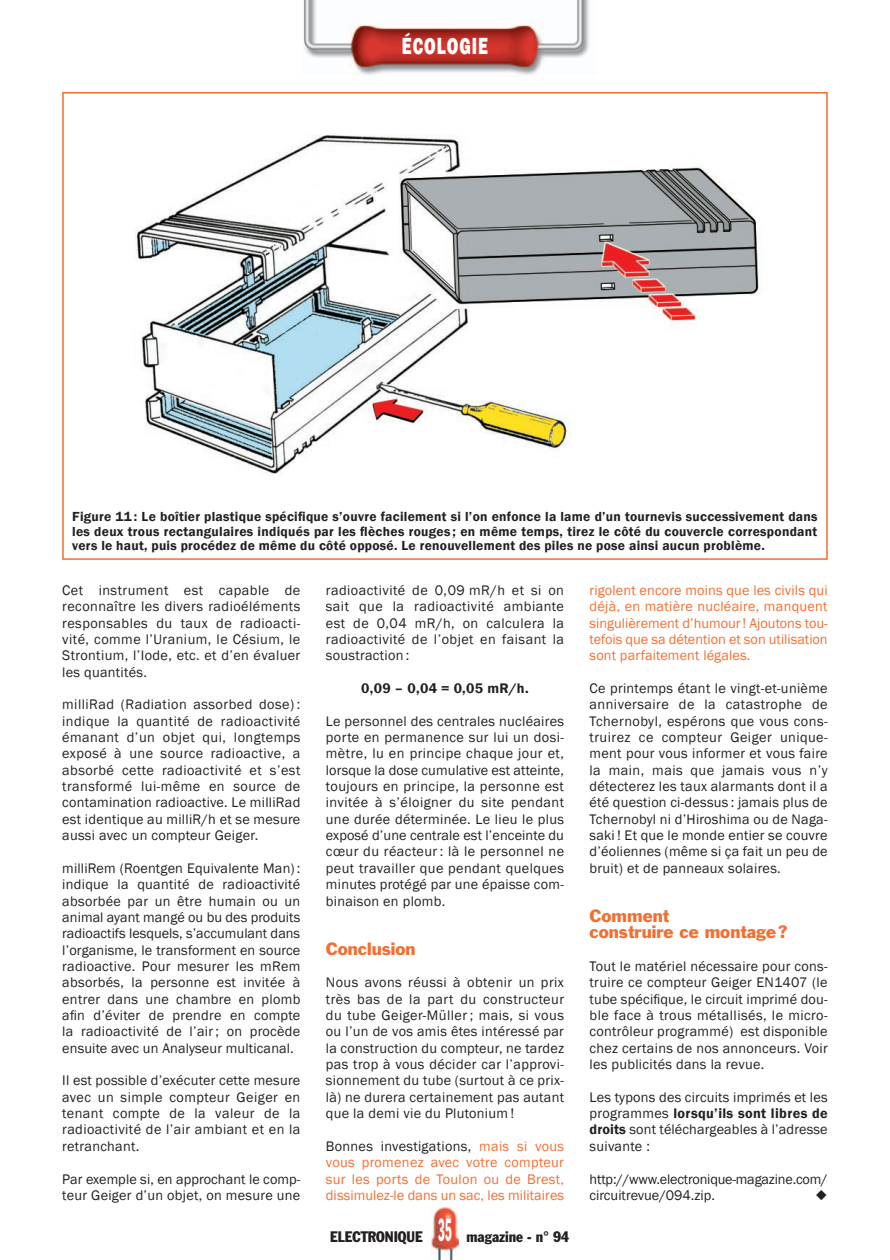
<style>
.page{position:relative;width:890px;height:1260px;background:#fff}
.page>*{position:absolute;margin:0;border:0;box-sizing:border-box;transform-origin:0 0}
.t1{font:800 24px "Franklin Gothic";letter-spacing:.06em;color:#fff;scale:.7 1}
.t2{font:16.5px/16.4px "Franklin Gothic";color:#f26e31}
.t3{font:condensed 15px "Franklin Gothic";color:#231f20}
.t4{font:14.25px/16.4px "Franklin Gothic";letter-spacing:.02em;color:#231f20;text-align:justify}
.t5{font:14.25px/16.4px "Franklin Gothic";letter-spacing:.005em;color:#f26e31;text-align:justify}
.t6{font:14.25px/16.4px "Franklin Gothic";letter-spacing:-.01em;color:#231f20}
.t7{font:600 14.25px "Franklin Gothic";letter-spacing:.02em;color:#231f20}
.t8{font:600 13.5px/14.2px "Franklin Gothic";letter-spacing:.02em;color:#231f20;text-align:justify}
.s1{color:#231f20}
.s2{font-weight:600}
.s3{font-size:31.5px;color:#fff}
</style>
<div class="page">
<img style="left:303px;top:0;width:286px;height:75px">
<img style="left:431px;top:1207px;width:28px;height:53px">
<img style="left:135px;top:134px;width:624px;height:340px">
<h1 class="t1" style="left:402px;top:31px;width:125px">ÉCOLOGIE</h1>
<p class="t8" style="left:72px;top:510px;width:747px">Figure 11 : Le boîtier plastique spécifique s’ouvre facilement si l’on enfonce la lame d’un tournevis successivement dans les deux trous rectangulaires indiqués par les flèches rouges ; en même temps, tirez le côté du couvercle correspondant vers le haut, puis procédez de même du côté opposé. Le renouvellement des piles ne pose ainsi aucun problème.</p>
<p class="t4" style="left:62px;top:582px;width:240px">Cet instrument est capable de reconnaître les divers radioéléments responsables du taux de radioacti&shy;vité, comme l’Uranium, le Césium, le Strontium, l’Iode, etc. et d’en évaluer les quantités.</p>
<p class="t4" style="left:62px;top:697px;width:240px">milliRad (Radiation assorbed dose) : indique la quantité de radioactivité émanant d’un objet qui, longtemps exposé à une source radioactive, a absorbé cette radioactivité et s’est transformé lui-même en source de contamination radioactive. Le milliRad est identique au milliR/h et se mesure aussi avec un compteur Geiger.</p>
<p class="t4" style="left:62px;top:860px;width:240px">milliRem (Roentgen Equivalente Man) : indique la quantité de radioactivité absorbée par un être humain ou un animal ayant mangé ou bu des produits radioactifs lesquels, s’accumulant dans l’organisme, le transforment en source radioactive. Pour mesurer les mRem absorbés, la personne est invitée à entrer dans une chambre en plomb afin d’éviter de prendre en compte la radioactivité de l’air ; on procède ensuite avec un Analyseur multicanal.</p>
<p class="t4" style="left:62px;top:1073px;width:240px">Il est possible d’exécuter cette mesure avec un simple compteur Geiger en tenant compte de la valeur de la radioactivité de l’air ambiant et en la retranchant.</p>
<p class="t4" style="left:62px;top:1171px;width:240px">Par exemple si, en approchant le comp&shy;teur Geiger d’un objet, on mesure une</p>
<p class="t4" style="left:326px;top:582px;width:240px">radioactivité de 0,09 mR/h et si on sait que la radioactivité ambiante est de 0,04 mR/h, on calculera la radioactivité de l’objet en faisant la soustraction :</p>
<p class="t7" style="left:361px;top:679px;width:169px">0,09 – 0,04 = 0,05 mR/h.</p>
<p class="t4" style="left:326px;top:713px;width:240px">Le personnel des centrales nucléaires porte en permanence sur lui un dosi&shy;mètre, lu en principe chaque jour et, lorsque la dose cumulative est atteinte, toujours en principe, la personne est invitée à s’éloigner du site pendant une durée déterminée. Le lieu le plus exposé d’une centrale est l’enceinte du cœur du réacteur : là le personnel ne peut travailler que pendant quelques minutes protégé par une épaisse com&shy;binaison en plomb.</p>
<p class="t2" style="left:326px;top:940px;width:91px">Conclusion</p>
<p class="t4" style="left:326px;top:974px;width:240px">Nous avons réussi à obtenir un prix très bas de la part du constructeur du tube Geiger-Müller ; mais, si vous ou l’un de vos amis êtes intéressé par la construction du compteur, ne tardez pas trop à vous décider car l’approvi&shy;sionnement du tube (surtout à ce prix&shy;là) ne durera certainement pas autant que la demi vie du Plutonium !</p>
<p class="t5" style="left:326px;top:1138px;width:240px"><span class="s1">Bonnes investigations,</span> mais si vous vous promenez avec votre compteur sur les ports de Toulon ou de Brest, dissimulez-le dans un sac, les militaires</p>
<p class="t5" style="left:589px;top:582px;width:240px">rigolent encore moins que les civils qui déjà, en matière nucléaire, manquent singulièrement d’humour ! Ajoutons tou&shy;tefois que sa détention et son utilisation sont parfaitement légales.</p>
<p class="t4" style="left:589px;top:680px;width:240px">Ce printemps étant le vingt-et-unième anniversaire de la catastrophe de Tchernobyl, espérons que vous cons&shy;truirez ce compteur Geiger unique&shy;ment pour vous informer et vous faire la main, mais que jamais vous n’y détecterez les taux alarmants dont il a été question ci-dessus : jamais plus de Tchernobyl ni d’Hiroshima ou de Naga&shy;saki ! Et que le monde entier se couvre d’éoliennes (même si ça fait un peu de bruit) et de panneaux solaires.</p>
<p class="t2" style="left:589px;top:907px;width:199px">Comment<br>construire ce montage ?</p>
<p class="t4" style="left:589px;top:958px;width:240px">Tout le matériel nécessaire pour cons&shy;truire ce compteur Geiger EN1407 (le tube spécifique, le circuit imprimé dou&shy;ble face à trous métallisés, le micro&shy;contrôleur programmé) est disponible chez certains de nos annonceurs. Voir les publicités dans la revue.</p>
<p class="t4" style="left:589px;top:1089px;width:240px">Les typons des circuits imprimés et les programmes <span class="s2">lorsqu’ils sont libres de droits</span> sont téléchargeables à l’adresse suivante :</p>
<p class="t6" style="left:589px;top:1171px;width:240px">http://www.electronique-magazine.com/ circuitrevue/094.zip.</p>
<p class="t3" style="left:330px;top:1227px;width:241px">ELECTRONIQUE <span class="s3">35</span> magazine - n° 94</p>
</div>
